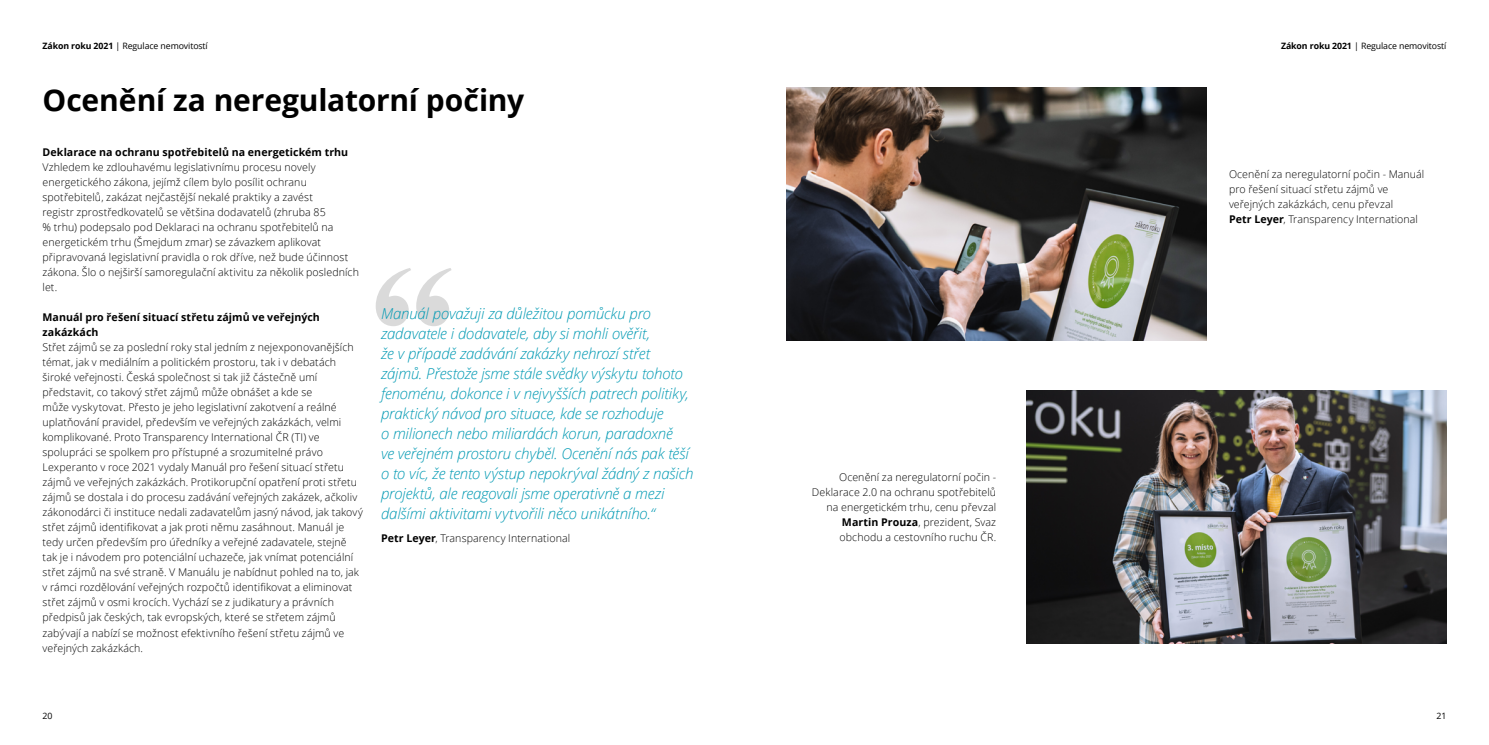
<style>
.page{position:relative;width:1489px;height:745px;background:#fff}
.page>*{position:absolute;margin:0;border:0;box-sizing:border-box;transform-origin:0 0}
.t1{font:900 181.5px "Chronicle Display";color:#dadada}
.t2{font:700 30px "Open Sans";letter-spacing:-.005em;color:#000}
.t3{font:italic 300 15px/20px "Open Sans";letter-spacing:-.015em;color:#0099b3}
.t4{font:300 10.62px/15px "Open Sans";letter-spacing:.01em;color:#000}
.t5{font:700 10.62px/15px "Open Sans";letter-spacing:.005em;color:#000}
.t6{font:8.75px "Open Sans";letter-spacing:-.01em;color:#000}
.s1{font-weight:700}
</style>
<div class="page">
<img style="left:786px;top:88px;width:420px;height:252px">
<img style="left:1026px;top:390px;width:420px;height:253px">
<p class="t6" style="left:43px;top:40px;width:167px"><span class="s1">Zákon roku 2021</span> | Regulace nemovitostí</p>
<h2 class="t2" style="left:43px;top:78px;width:483px">Ocenění za neregulatorní počiny</h2>
<p class="t5" style="left:43px;top:144px;width:307px">Deklarace na ochranu spotřebitelů na energetickém trhu</p>
<p class="t4" style="left:43px;top:159px;width:318px">Vzhledem ke zdlouhavému legislativnímu procesu novely energetického zákona, jejímž cílem bylo posílit ochranu spotřebitelů, zakázat nejčastější nekalé praktiky a zavést<br>registr zprostředkovatelů se většina dodavatelů (zhruba 85<br>% trhu) podepsalo pod Deklaraci na ochranu spotřebitelů na energetickém trhu (Šmejdum zmar) se závazkem aplikovat připravovaná legislativní pravidla o rok dříve, než bude účinnost zákona. Šlo o nejširší samoregulační aktivitu za několik posledních let.</p>
<p class="t5" style="left:43px;top:309px;width:279px">Manuál pro řešení situací střetu zájmů ve veřejných zakázkách</p>
<p class="t4" style="left:43px;top:339px;width:322px">Střet zájmů se za poslední roky stal jedním z nejexponovanějších témat, jak v mediálním a politickém prostoru, tak i v debatách široké veřejnosti. Česká společnost si tak již částečně umí představit, co takový střet zájmů může obnášet a kde se<br>může vyskytovat. Přesto je jeho legislativní zakotvení a reálné uplatňování pravidel, především ve veřejných zakázkách, velmi komplikované. Proto Transparency International ČR (TI) ve spolupráci se spolkem pro přístupné a srozumitelné právo Lexperanto v roce 2021 vydaly Manuál pro řešení situací střetu zájmů ve veřejných zakázkách. Protikorupční opatření proti střetu zájmů se dostala i do procesu zadávání veřejných zakázek, ačkoliv zákonodárci či instituce nedali zadavatelům jasný návod, jak takový střet zájmů identifikovat a jak proti němu zasáhnout. Manuál je tedy určen především pro úředníky a veřejné zadavatele, stejně tak je i návodem pro potenciální uchazeče, jak vnímat potenciální střet zájmů na své straně. V Manuálu je nabídnut pohled na to, jak v rámci rozdělování veřejných rozpočtů identifikovat a eliminovat střet zájmů v osmi krocích. Vychází se z judikatury a právních předpisů jak českých, tak evropských, které se střetem zájmů zabývají a nabízí se možnost efektivního řešení střetu zájmů ve veřejných zakázkách.</p>
<h1 class="t1" style="left:368px;top:184px;width:91px">“</h1>
<p class="t3" style="left:381px;top:303px;width:314px">Manuál považuji za důležitou pomůcku pro zadavatele i dodavatele, aby si mohli ověřit,<br>že v případě zadávání zakázky nehrozí střet zájmů. Přestože jsme stále svědky výskytu tohoto fenoménu, dokonce i v nejvyšších patrech politiky, praktický návod pro situace, kde se rozhoduje<br>o milionech nebo miliardách korun, paradoxně<br>ve veřejném prostoru chyběl. Ocenění nás pak těší o to víc, že tento výstup nepokrýval žádný z našich projektů, ale reagovali jsme operativně a mezi dalšími aktivitami vytvořili něco unikátního.“</p>
<p class="t4" style="left:381px;top:530px;width:190px"><span class="s1">Petr Leyer</span>, Transparency International</p>
<p class="t6" style="left:43px;top:709px;width:11px">20</p>
<p class="t4" style="left:812px;top:469px;width:186px;text-align:right">Ocenění za neregulatorní počin - Deklarace 2.0 na ochranu spotřebitelů na energetickém trhu, cenu převzal <span class="s1">Martin Prouza</span>, prezident, Svaz obchodu a cestovního ruchu ČR.</p>
<p class="t6" style="left:1280px;top:40px;width:167px"><span class="s1">Zákon roku 2021</span> | Regulace nemovitostí</p>
<p class="t4" style="left:1228px;top:166px;width:197px">Ocenění za neregulatorní počin - Manuál pro řešení situací střetu zájmů ve veřejných zakázkách, cenu převzal<br><span class="s1">Petr Leyer</span>, Transparency International</p>
<p class="t6" style="left:1436px;top:709px;width:11px">21</p>
</div>
